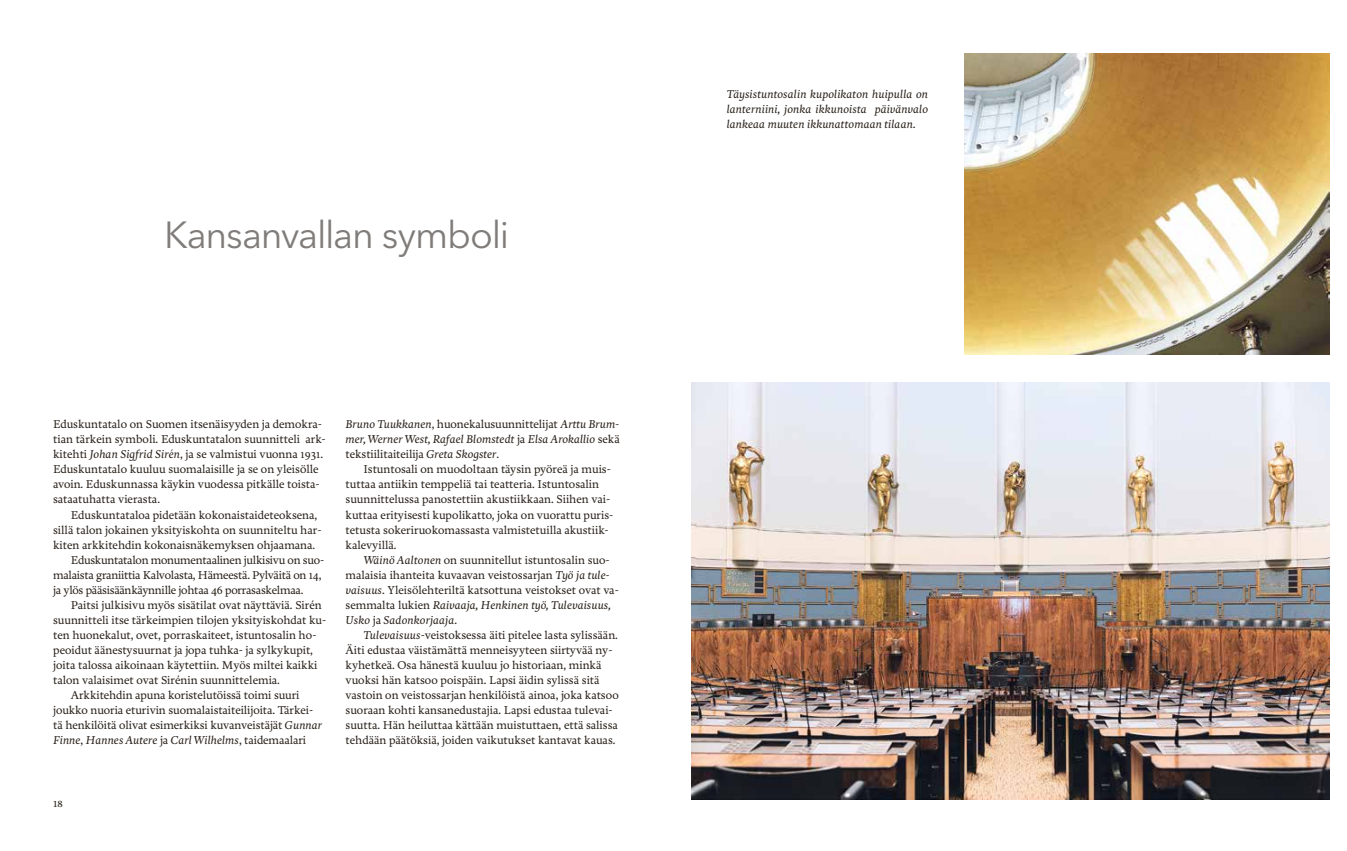
<style>
.page{position:relative;width:1347px;height:851px;background:#fff}
.page>*{position:absolute;margin:0;border:0;box-sizing:border-box;transform-origin:0 0}
.t1{font:37.5px "Avenir Next LT Pro";letter-spacing:-.03em;color:#7f7c7a}
.t2{font:500 11.88px/15px "Freya";color:#29211a}
.t3{font:italic 500 11.88px/15px "Freya";letter-spacing:-.005em;color:#29211a;text-align:justify}
.t4{font:500 11.88px "Freya";letter-spacing:-.02em;color:#29211a}
.s1{font-style:italic}
.s2{font-style:normal}
</style>
<div class="page">
<img style="left:691px;top:383px;width:638px;height:416px">
<img style="left:964px;top:53px;width:365px;height:301px">
<h1 class="t1" style="left:164px;top:213px;width:347px">Kansanvallan symboli</h1>
<p class="t2" style="left:53px;top:417px;width:274px">Eduskuntatalo on Suomen itsenäisyyden ja demokra&shy;tian tärkein symboli. Eduskuntatalon suunnitteli ark&shy;kitehti <span class="s1">Johan Sigfrid Sirén</span>, ja se valmistui vuonna 1931.<br>Eduskuntatalo kuuluu suomalaisille ja se on yleisölle avoin. Eduskunnassa käykin vuodessa pitkälle toista&shy;sataatuhatta vierasta.</p>
<p class="t2" style="left:71px;top:507px;width:248px">Eduskuntataloa pidetään kokonaistaideteoksena,</p>
<p class="t2" style="left:53px;top:522px;width:270px">sillä talon jokainen yksityiskohta on suunniteltu har-</p>
<p class="t2" style="left:53px;top:537px;width:264px">kiten arkkitehdin kokonaisnäkemyksen ohjaamana.</p>
<p class="t4" style="left:71px;top:553px;width:255px">Eduskuntatalon monumentaalinen julkisivu on suo-</p>
<p class="t4" style="left:53px;top:568px;width:270px">malaista graniittia Kalvolasta, Hämeestä. Pylväitä on 14,</p>
<p class="t4" style="left:53px;top:583px;width:252px">ja ylös pääsisäänkäynnille johtaa 46 porrasaskelmaa.</p>
<p class="t2" style="left:71px;top:597px;width:252px">Paitsi julkisivu myös sisätilat ovat näyttäviä. Sirén</p>
<p class="t2" style="left:53px;top:612px;width:274px">suunnitteli itse tärkeimpien tilojen yksityiskohdat ku-</p>
<p class="t2" style="left:53px;top:627px;width:265px">ten huonekalut, ovet, porraskaiteet, istuntosalin ho-</p>
<p class="t2" style="left:53px;top:642px;width:261px">peoidut äänestysuurnat ja jopa tuhka- ja sylkykupit,</p>
<p class="t2" style="left:53px;top:657px;width:266px">joita talossa aikoinaan käytettiin. Myös miltei kaikki</p>
<p class="t2" style="left:53px;top:672px;width:228px">talon valaisimet ovat Sirénin suunnittelemia.</p>
<p class="t2" style="left:71px;top:687px;width:230px">Arkkitehdin apuna koristelutöissä toimi suuri</p>
<p class="t2" style="left:53px;top:702px;width:261px">joukko nuoria eturivin suomalaistaiteilijoita. Tärkei-</p>
<p class="t2" style="left:53px;top:717px;width:270px">tä henkilöitä olivat esimerkiksi kuvanveistäjät <span class="s1">Gunnar</span></p>
<p class="t3" style="left:53px;top:732px;width:254px">Finne<span class="s2">,</span> Hannes Autere <span class="s2">ja</span> Carl Wilhelms<span class="s2">, taidemaalari</span></p>
<p class="t3" style="left:345px;top:417px;width:276px">Bruno Tuukkanen<span class="s2">, huonekalusuunnittelijat</span> Arttu Brum&shy;mer, Werner West, Rafael Blomstedt <span class="s2">ja</span> Elsa Arokallio <span class="s2">sekä tekstiilitaiteilija</span> Greta Skogster<span class="s2">.</span></p>
<p class="t2" style="left:345px;top:462px;width:269px;text-indent:18px">Istuntosali on muodoltaan täysin pyöreä ja muis&shy;tuttaa antiikin temppeliä tai teatteria. Istuntosalin suunnittelussa panostettiin akustiikkaan. Siihen vai&shy;kuttaa erityisesti kupolikatto, joka on vuorattu puris&shy;tetusta sokeriruokomassasta valmistetuilla akustiik&shy;kalevyillä.</p>
<p class="t2" style="left:345px;top:552px;width:274px;text-indent:18px"><span class="s1">Wäinö Aaltonen</span> on suunnitellut istuntosalin suo&shy;malaisia ihanteita kuvaavan veistossarjan <span class="s1">Työ ja tule&shy;vaisuus</span>. Yleisölehteriltä katsottuna veistokset ovat va&shy;semmalta lukien <span class="s1">Raivaaja, Henkinen työ, Tulevaisuus, Usko</span> ja <span class="s1">Sadonkorjaaja</span>.</p>
<p class="t2" style="left:345px;top:627px;width:275px;text-indent:18px"><span class="s1">Tulevaisuus</span>-veistoksessa äiti pitelee lasta sylissään.<br>Äiti edustaa väistämättä menneisyyteen siirtyvää ny&shy;kyhetkeä. Osa hänestä kuuluu jo historiaan, minkä vuoksi hän katsoo poispäin. Lapsi äidin sylissä sitä vastoin on veistossarjan henkilöistä ainoa, joka katsoo suoraan kohti kansanedustajia. Lapsi edustaa tulevai&shy;suutta. Hän heiluttaa kättään muistuttaen, että salissa tehdään päätöksiä, joiden vaikutukset kantavat kauas.</p>
<p class="t2" style="left:53px;top:795px;width:12px">18</p>
<p class="t3" style="left:726px;top:87px;width:203px">Täysistuntosalin kupolikaton huipulla on lanterniini, jonka ikkunoista päivänvalo lankeaa muuten ikkunattomaan tilaan.</p>
</div>
